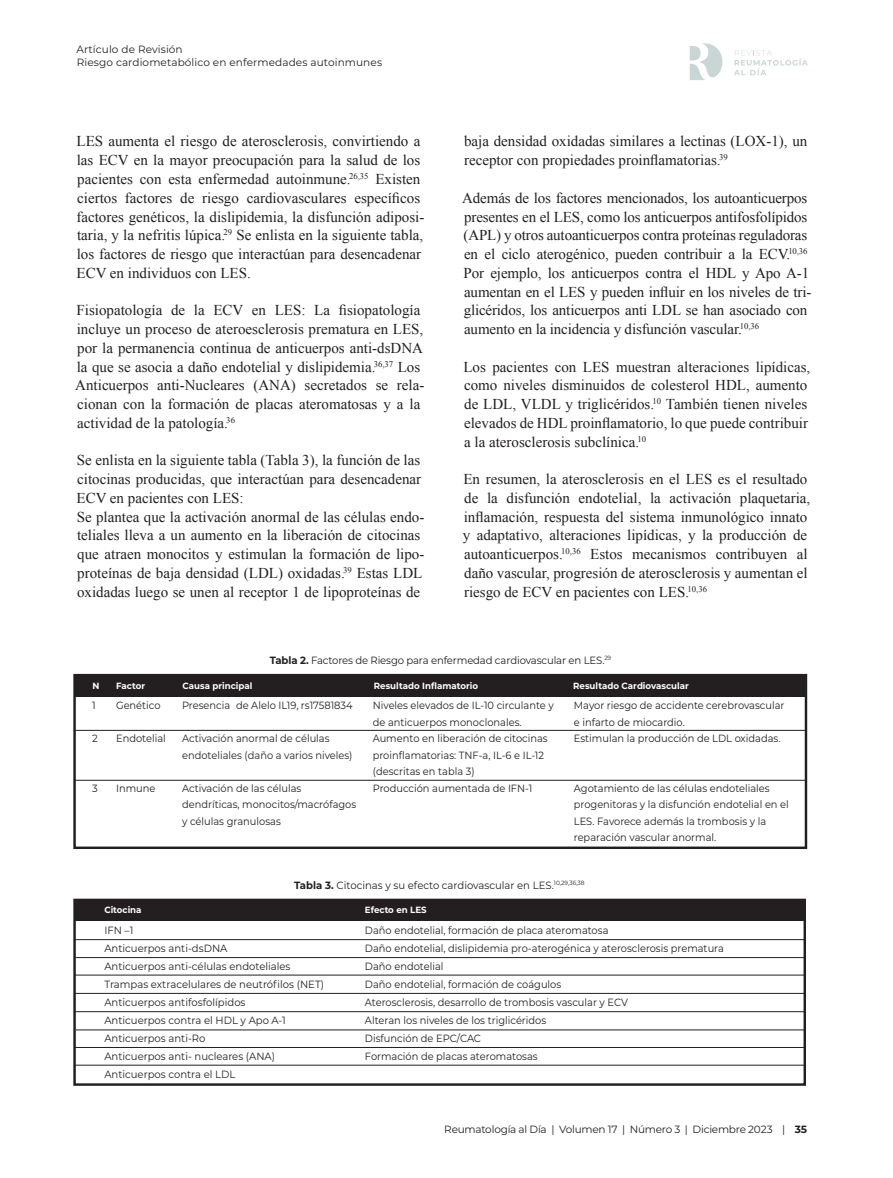
<style>
.page{position:relative;width:893px;height:1178px;background:#fff}
.page>*{position:absolute;margin:0;border:0;box-sizing:border-box;transform-origin:0 0}
.t1{font:15px/18.8px "Times New Roman";color:#231f20}
.Titulo_Articulos_Pag{font:10.5px/16.5px "Montserrat";color:#231f20;scale:.94 1}
.Titulo_Articulos_Pag-2{font:10.5px/18px "Montserrat";color:#231f20;scale:.96 1}
.Titulo_Articulos_Pag-3{font:10.5px "Montserrat";color:#231f20}
.Titulo_Articulos_Pag-4{font:10.5px "Montserrat";letter-spacing:-.02em;color:#231f20}
.t2{font:700 9px "Montserrat";color:#fff;scale:.96 1}
.s1{font-weight:700}
</style>
<div class="page">
<div style="left:73px;top:674px;width:734px;height:175px;border:2px solid #231f20"></div>
<div style="left:75px;top:675px;width:731px;height:21px;background:#231f20"></div>
<hr style="left:75px;top:730px;width:731px;height:1px;background:#231f20">
<hr style="left:75px;top:780px;width:731px;height:1px;background:#231f20">
<div style="left:73px;top:899px;width:733px;height:187px;border:2px solid #231f20"></div>
<div style="left:75px;top:900px;width:730px;height:21px;background:#231f20"></div>
<hr style="left:75px;top:939px;width:730px;height:1px;background:#231f20">
<hr style="left:75px;top:957px;width:730px;height:1px;background:#231f20">
<hr style="left:75px;top:974px;width:730px;height:1px;background:#231f20">
<hr style="left:75px;top:993px;width:730px;height:1px;background:#231f20">
<hr style="left:75px;top:1011px;width:730px;height:1px;background:#231f20">
<hr style="left:76px;top:1029px;width:730px;height:1px;background:#231f20">
<hr style="left:75px;top:1047px;width:730px;height:1px;background:#231f20">
<hr style="left:75px;top:1065px;width:730px;height:1px;background:#231f20">
<svg style="left:734px;top:50px;width:74px;height:25px"></svg>
<svg style="left:690px;top:43px;width:33px;height:37px"></svg>
<p class="Titulo_Articulos_Pag-3" style="left:76px;top:42px;width:108px">Artículo de Revisión</p>
<p class="Titulo_Articulos_Pag-3" style="left:77px;top:55px;width:307px">Riesgo cardiometabólico en enfermedades autoinmunes</p>
<p class="t1" style="left:76px;top:132px;width:349px">LES aumenta el riesgo de aterosclerosis, convirtiendo a las ECV en la mayor preocupación para la salud de los pacientes con esta enfermedad autoinmune.<sup>26,35</sup> Existen ciertos factores de riesgo cardiovasculares específicos factores genéticos, la dislipidemia, la disfunción adiposi&shy;taria, y la nefritis lúpica.<sup>29</sup> Se enlista en la siguiente tabla, los factores de riesgo que interactúan para desencadenar ECV en individuos con LES.</p>
<p class="t1" style="left:75px;top:301px;width:351px">Fisiopatología de la ECV en LES: La fisiopatología incluye un proceso de ateroesclerosis prematura en LES, por la permanencia continua de anticuerpos anti-dsDNA la que se asocia a daño endotelial y dislipidemia.<sup>36,37</sup> Los Anticuerpos anti-Nucleares (ANA) secretados se rela&shy;cionan con la formación de placas ateromatosas y a la actividad de la patología.<sup>36</sup></p>
<p class="t1" style="left:77px;top:451px;width:346px;text-align:justify">Se enlista en la siguiente tabla (Tabla 3), la función de las citocinas producidas, que interactúan para desencadenar ECV en pacientes con LES:</p>
<p class="t1" style="left:77px;top:507px;width:349px">Se plantea que la activación anormal de las células endo&shy;teliales lleva a un aumento en la liberación de citocinas que atraen monocitos y estimulan la formación de lipo&shy;proteínas de baja densidad (LDL) oxidadas.<sup>39</sup> Estas LDL oxidadas luego se unen al receptor 1 de lipoproteínas de</p>
<p class="t1" style="left:464px;top:132px;width:345px">baja densidad oxidadas similares a lectinas (LOX-1), un receptor con propiedades proinflamatorias.<sup>39</sup></p>
<p class="t1" style="left:462px;top:188px;width:351px">Además de los factores mencionados, los autoanticuerpos presentes en el LES, como los anticuerpos antifosfolípidos (APL) y otros autoanticuerpos contra proteínas reguladoras en el ciclo aterogénico, pueden contribuir a la ECV.<sup>10,36<br></sup>Por ejemplo, los anticuerpos contra el HDL y Apo A-1 aumentan en el LES y pueden influir en los niveles de tri&shy;glicéridos, los anticuerpos anti LDL se han asociado con aumento en la incidencia y disfunción vascular.<sup>10,36</sup></p>
<p class="t1" style="left:463px;top:357px;width:348px">Los pacientes con LES muestran alteraciones lipídicas, como niveles disminuidos de colesterol HDL, aumento de LDL, VLDL y triglicéridos.<sup>10</sup> También tienen niveles elevados de HDL proinflamatorio, lo que puede contribuir a la aterosclerosis subclínica.<sup>10</sup></p>
<p class="t1" style="left:463px;top:469px;width:349px">En resumen, la aterosclerosis en el LES es el resultado de la disfunción endotelial, la activación plaquetaria, inflamación, respuesta del sistema inmunológico innato y adaptativo, alteraciones lipídicas, y la producción de autoanticuerpos.<sup>10,36</sup> Estos mecanismos contribuyen al daño vascular, progresión de aterosclerosis y aumentan el riesgo de ECV en pacientes con LES.<sup>10,36</sup></p>
<p class="Titulo_Articulos_Pag-2" style="left:270px;top:650px;width:357px"><span class="s1">Tabla 2.</span> Factores de Riesgo para enfermedad cardiovascular en LES.<sup>29</sup></p>
<p class="t2" style="left:92px;top:679px;width:9px">N</p>
<p class="t2" style="left:116px;top:679px;width:32px">Factor</p>
<p class="t2" style="left:183px;top:679px;width:74px">Causa principal</p>
<p class="t2" style="left:374px;top:679px;width:110px">Resultado Inflamatorio</p>
<p class="t2" style="left:573px;top:679px;width:122px">Resultado Cardiovascular</p>
<p class="Titulo_Articulos_Pag-2" style="left:92px;top:696px;width:5px">1</p>
<p class="Titulo_Articulos_Pag-2" style="left:92px;top:729px;width:7px">2</p>
<p class="Titulo_Articulos_Pag-2" style="left:92px;top:779px;width:7px">3</p>
<p class="Titulo_Articulos_Pag" style="left:116px;top:697px;width:49px">Genético</p>
<p class="Titulo_Articulos_Pag" style="left:116px;top:730px;width:54px">Endotelial</p>
<p class="Titulo_Articulos_Pag" style="left:116px;top:779px;width:43px">Inmune</p>
<p class="Titulo_Articulos_Pag" style="left:182px;top:697px;width:183px">Presencia de Alelo IL19, rs17581834</p>
<p class="Titulo_Articulos_Pag" style="left:182px;top:730px;width:183px">Activación anormal de células endoteliales (daño a varios niveles)</p>
<p class="Titulo_Articulos_Pag" style="left:182px;top:779px;width:187px">Activación de las células dendríticas, monocitos/macrófagos y células granulosas</p>
<p class="Titulo_Articulos_Pag" style="left:373px;top:697px;width:194px">Niveles elevados de IL-10 circulante y de anticuerpos monoclonales.<br>Aumento en liberación de citocinas proinflamatorias: TNF-a, IL-6 e IL-12 (descritas en tabla 3)<br>Producción aumentada de IFN-1</p>
<p class="Titulo_Articulos_Pag" style="left:574px;top:697px;width:226px">Mayor riesgo de accidente cerebrovascular e infarto de miocardio.<br>Estimulan la producción de LDL oxidadas.</p>
<p class="Titulo_Articulos_Pag" style="left:574px;top:779px;width:230px">Agotamiento de las células endoteliales progenitoras y la disfunción endotelial en el LES. Favorece además la trombosis y la reparación vascular anormal.</p>
<p class="Titulo_Articulos_Pag-2" style="left:294px;top:876px;width:304px"><span class="s1">Tabla 3.</span> Citocinas y su efecto cardiovascular en LES.<sup>10,29,36,38</sup></p>
<p class="Titulo_Articulos_Pag-2" style="left:104px;top:921px;width:230px">IFN –1<br>Anticuerpos anti-dsDNA<br>Anticuerpos anti-células endoteliales<br>Trampas extracelulares de neutrófilos (NET)<br>Anticuerpos antifosfolípidos<br>Anticuerpos contra el HDL y Apo A-1<br>Anticuerpos anti-Ro<br>Anticuerpos anti- nucleares (ANA)<br>Anticuerpos contra el LDL</p>
<p class="Titulo_Articulos_Pag" style="left:365px;top:921px;width:383px;line-height:18px">Daño endotelial, formación de placa ateromatosa<br>Daño endotelial, dislipidemia pro-aterogénica y aterosclerosis prematura Daño endotelial<br>Daño endotelial, formación de coágulos<br>Aterosclerosis, desarrollo de trombosis vascular y ECV<br>Alteran los niveles de los triglicéridos<br>Disfunción de EPC/CAC<br>Formación de placas ateromatosas</p>
<p class="t2" style="left:104px;top:904px;width:40px">Citocina</p>
<p class="t2" style="left:365px;top:904px;width:66px">Efecto en LES</p>
<p class="Titulo_Articulos_Pag-4" style="left:444px;top:1122px;width:364px">Reumatología al Día | Volumen 17 | Número 3 | Diciembre 2023 | <span class="s1">35</span></p>
</div>
